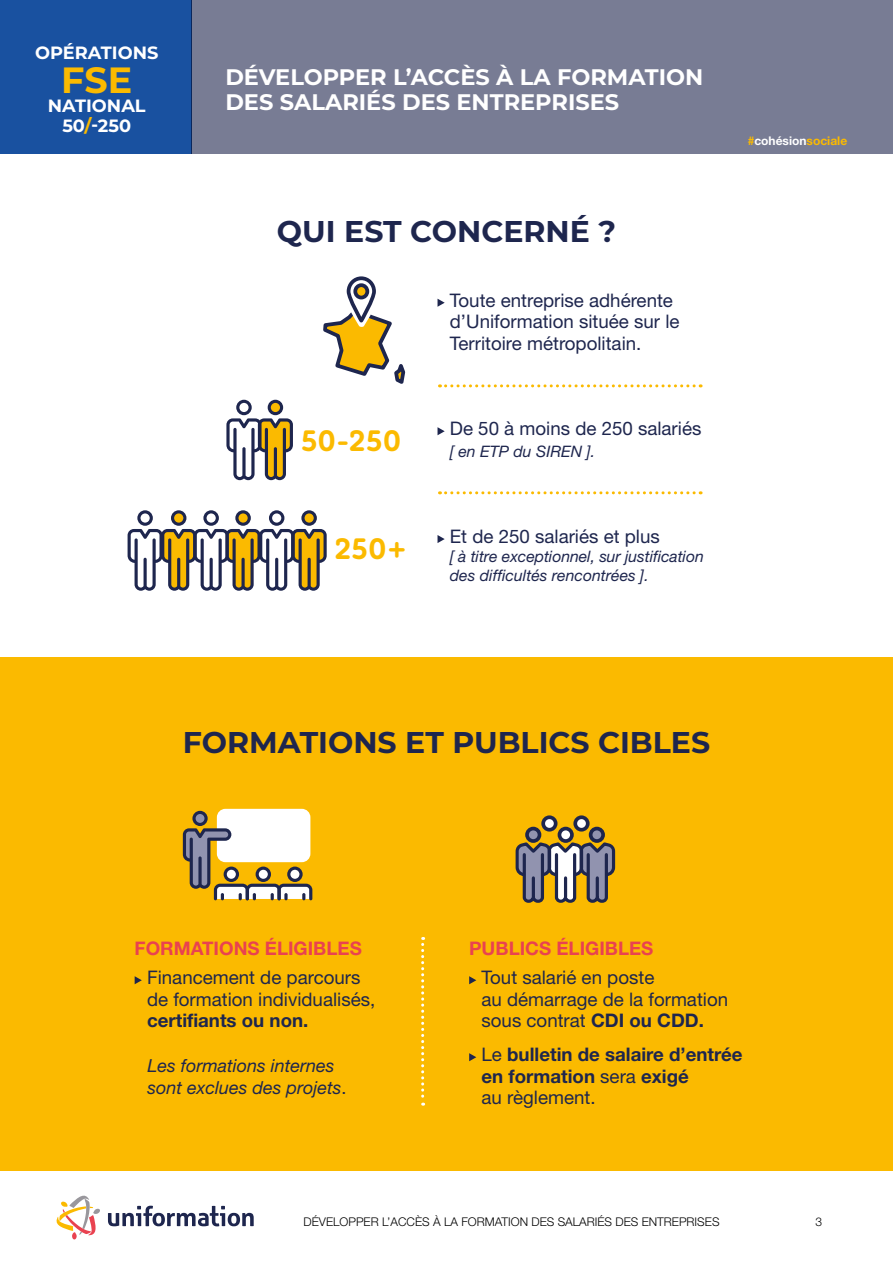
<style>
.page{position:relative;width:893px;height:1263px;background:#fff}
.page>*{position:absolute;margin:0;border:0;box-sizing:border-box;transform-origin:0 0}
.t1{font:700 36.45px "Montserrat";color:#fbba00}
.t2{font:700 31.5px "Clone Rounded";letter-spacing:.01em;color:#fbba00}
.t3{font:700 30px "Montserrat";color:#1e264e}
.t4{font:700 22.5px/25.5px "Montserrat";color:#fff}
.t5{font:18.75px/21.6px "Helvetica Neue LT Std";color:#1e264e}
.t6{font:700 18.75px/21.6px "Helvetica Neue LT Std";color:#1e264e}
.t7{font:700 18.75px "Helvetica Neue LT Std";color:#e94250}
.t8{font:italic 18px/21.6px "Helvetica Neue LT Std";color:#1e264e}
.t9{font:700 17.85px/19.5px "Montserrat";color:#fff;text-align:center}
.t10{font:italic 15.75px/19px "Helvetica Neue LT Std";color:#1e264e}
.t11{font:300 12px "Helvetica Neue LT Std";color:#000}
.t12{font:700 12px "Helvetica Neue LT Std";color:#fbba00}
.s1{color:#fbba00}
.s2{color:#fff}
.s3{font-style:normal}
.s4{font-weight:700}
.s5{font-weight:400}
</style>
<div class="page">
<svg style="left:56px;top:1195px;width:44px;height:44px"></svg>
<svg style="left:108px;top:1206px;width:146px;height:20px"></svg>
<div style="left:0;top:657px;width:893px;height:513px;background:#fbba00"></div>
<svg style="left:437px;top:299px;width:8px;height:8px"></svg>
<svg style="left:437px;top:427px;width:8px;height:8px"></svg>
<svg style="left:437px;top:535px;width:8px;height:8px"></svg>
<div style="left:191px;top:0;width:702px;height:153px;background:#787c94"></div>
<div style="left:0;top:0;width:191px;height:153px;background:#1951a0"></div>
<svg style="left:446px;top:384px;width:255px;height:3px"></svg>
<svg style="left:446px;top:491px;width:255px;height:3px"></svg>
<svg style="left:421px;top:937px;width:3px;height:169px"></svg>
<div style="left:217px;top:809px;width:93px;height:53px;background:#fff;border-radius:9px"></div>
<svg style="left:183px;top:811px;width:129px;height:89px"></svg>
<svg style="left:128px;top:510px;width:199px;height:81px"></svg>
<svg style="left:226px;top:400px;width:67px;height:80px"></svg>
<svg style="left:323px;top:276px;width:83px;height:108px"></svg>
<svg style="left:515px;top:815px;width:101px;height:88px"></svg>
<svg style="left:135px;top:976px;width:7px;height:8px"></svg>
<svg style="left:469px;top:976px;width:7px;height:8px"></svg>
<svg style="left:469px;top:1053px;width:7px;height:8px"></svg>
<p class="t9" style="left:35px;top:42px;width:125px">OPÉRATIONS</p>
<h1 class="t1" style="left:61px;top:54px;width:72px">FSE</h1>
<p class="t9" style="left:48px;top:95px;width:99px">NATIONAL<br>50<span class="s1">/</span>-250</p>
<p class="t4" style="left:225px;top:63px;width:479px">DÉVELOPPER L’ACCÈS À LA FORMATION<br>DES SALARIÉS DES ENTREPRISES</p>
<h3 class="t3" style="left:277px;top:209px;width:341px">QUI EST CONCERNÉ ?</h3>
<h2 class="t2" style="left:301px;top:415px;width:102px">50-250</h2>
<h2 class="t2" style="left:334px;top:523px;width:74px">250+</h2>
<p class="t5" style="left:450px;top:289px;width:231px">Toute entreprise adhérente d’Uniformation située sur le<br>Territoire métropolitain.</p>
<p class="t5" style="left:450px;top:418px;width:253px">De 50 à moins de 250 salariés</p>
<p class="t10" style="left:450px;top:441px;width:147px">[ en ETP du SIREN ].</p>
<p class="t5" style="left:450px;top:525px;width:211px">Et de 250 salariés et plus</p>
<p class="t10" style="left:450px;top:547px;width:255px">[ à titre exceptionnel, sur justification des difficultés rencontrées ].</p>
<p class="t12" style="left:748px;top:134px;width:101px">#<span class="s2">cohésion</span>sociale</p>
<h3 class="t3" style="left:183px;top:721px;width:529px">FORMATIONS ET PUBLICS CIBLES</h3>
<p class="t7" style="left:135px;top:936px;width:229px">FORMATIONS ÉLIGIBLES</p>
<p class="t5" style="left:147px;top:966px;width:230px">Financement de parcours de formation individualisés,</p>
<p class="t6" style="left:147px;top:1009px;width:163px">certifiants ou non.</p>
<p class="t8" style="left:147px;top:1055px;width:200px">Les formations internes sont exclues des projets<span class="s3">.</span></p>
<p class="t7" style="left:469px;top:936px;width:186px">PUBLICS ÉLIGIBLES</p>
<p class="t5" style="left:481px;top:966px;width:248px">Tout salarié en poste<br>au démarrage de la formation sous contrat <span class="s4">CDI ou CDD.</span></p>
<p class="t6" style="left:481px;top:1043px;width:263px"><span class="s5">Le</span> bulletin de salaire d’entrée en formation <span class="s5">sera</span> exigé<br><span class="s5">au règlement.</span></p>
<p class="t11" style="left:304px;top:1214px;width:417px">DÉVELOPPER L’ACCÈS À LA FORMATION DES SALARIÉS DES ENTREPRISES</p>
<p class="t11" style="left:815px;top:1214px;width:8px">3</p>
</div>
